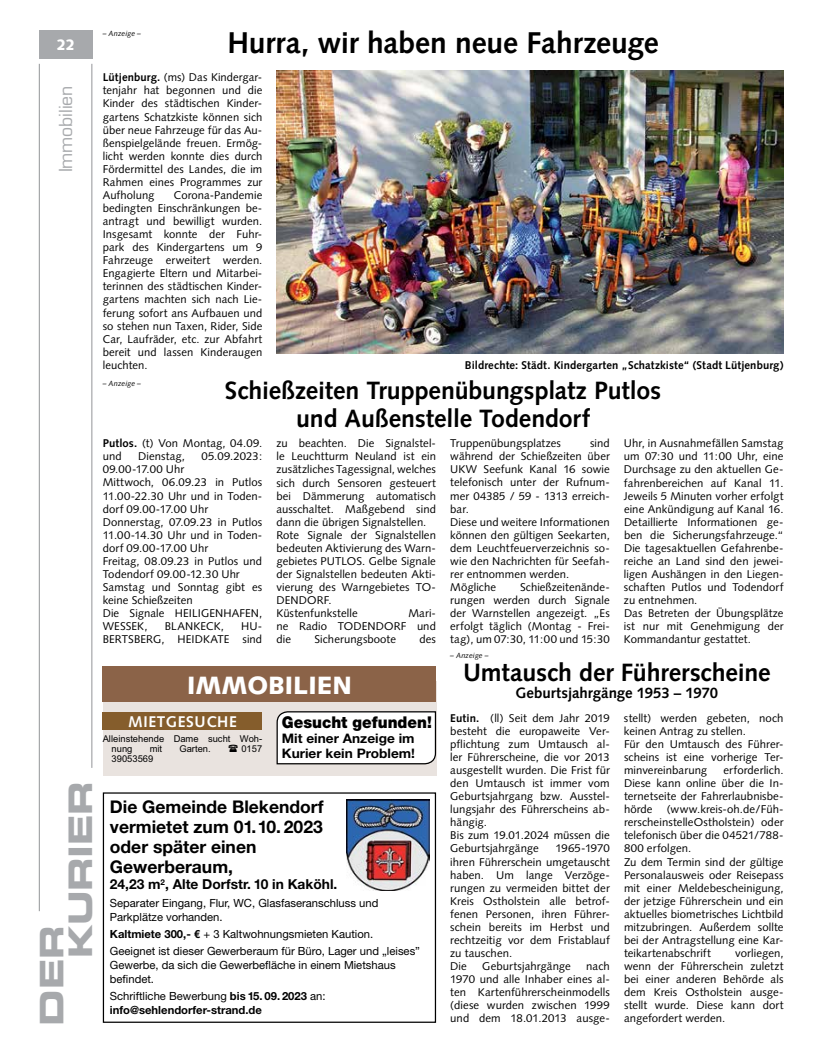
<style>
.page{position:relative;width:819px;height:1053px;background:#fff}
.page>*{position:absolute;margin:0;border:0;box-sizing:border-box;transform-origin:0 0}
.t1{font:32.5px/28.9px "Eurostile LT Std Bold Ex 2";letter-spacing:-.01em;color:#a7a9ac}
.t2{font:700 30px "Syntax LT Std";letter-spacing:-.005em;color:#000}
.t3{font:700 25px/27.5px "Syntax LT Std";letter-spacing:-.005em;color:#000;text-align:center}
.t4{font:900 25px "Syntax";color:#fff}
.t5{font:700 17.5px/20px "Helvetica Neue";color:#000}
.t6{font:17.5px "Eurostile LT Std";letter-spacing:-.005em;color:#a7a9ac}
.t7{font:900 16.25px "Helvetica Neue";color:#000;scale:.94 1}
.t8{font:700 15.5px "Syntax LT Std";letter-spacing:.04em;color:#fff}
.t9{font:700 15px "Syntax LT Std";letter-spacing:-.005em;color:#000}
.t10{font:900 15px "Syntax LT Std";color:#fff}
.t11{font:700 13.75px "Helvetica Neue";color:#000}
.t12{font:700 13.12px/15px "Helvetica Neue";color:#000;scale:1.04 1}
.t13{font:11.25px/13px "Syntax";letter-spacing:.005em;color:#000}
.t14{font:11.25px/13.8px "Helvetica Neue";color:#000}
.t15{font:700 11.25px/13.8px "Helvetica Neue";color:#000}
.t16{font:700 11.25px "Syntax LT Std";letter-spacing:.01em;color:#000}
.t17{font:9.38px/10px "Arial";color:#000}
.t18{font:italic 7.5px "Syntax LT Std";letter-spacing:.015em;color:#000}
.s1{font-weight:700}
.s2{font-weight:400}
</style>
<div class="page">
<hr style="left:39px;top:64px;width:1px;height:847px;background:#939598">
<hr style="left:92px;top:64px;width:1px;height:703px;background:#939598">
<div style="left:39px;top:30px;width:53px;height:29px;background:#a7a9ac"></div>
<img style="left:346px;top:799px;width:83px;height:91px">
<div style="left:103px;top:792px;width:333px;height:230px;border:1px solid #000"></div>
<div style="left:103px;top:681px;width:333px;height:95px;background:#e9e3df"></div>
<div style="left:103px;top:666px;width:333px;height:36px;background:#8b6348"></div>
<div style="left:103px;top:712px;width:159px;height:18px;background:#855d2c"></div>
<svg style="left:276px;top:711px;width:160px;height:53px;background:#f2f2f2"></svg>
<img style="left:276px;top:70px;width:507px;height:283px">
<p class="t10" style="left:56px;top:36px;width:20px">22</p>
<p class="t6" style="left:55px;top:172px;width:88px;rotate:-90deg">Immobilien</p>
<p class="t1" style="left:37px;top:958px;width:179px;text-indent:-67px;rotate:-90deg">Der<br>Kurier</p>
<p class="t18" style="left:103px;top:29px;width:40px">– Anzeige –</p>
<p class="t2" style="left:227px;top:25px;width:433px">Hurra, wir haben neue Fahrzeuge</p>
<p class="t13" style="left:103px;top:71px;width:161px;text-align:justify"><span class="s1">Lütjenburg.</span> (ms) Das Kindergar&shy;tenjahr hat begonnen und die Kinder des städtischen Kinder&shy;gartens Schatzkiste können sich über neue Fahrzeuge für das Au&shy;ßenspielgelände freuen. Ermög&shy;licht werden konnte dies durch Fördermittel des Landes, die im Rahmen eines Programmes zur Aufholung</p>
<p class="t13" style="left:103px;top:188px;width:161px;text-align:justify;text-indent:71px">Corona-Pandemie bedingten Einschränkungen be&shy;antragt und bewilligt wurden.<br>Insgesamt konnte der Fuhr&shy;park des Kindergartens um 9<br>Fahrzeuge erweitert werden.<br>Engagierte Eltern und Mitarbei&shy;terinnen des städtischen Kinder&shy;gartens machten sich nach Lie&shy;ferung sofort ans Aufbauen und so stehen nun Taxen, Rider, Side Car, Laufräder, etc. zur Abfahrt bereit und lassen Kinderaugen leuchten.</p>
<p class="t16" style="left:465px;top:358px;width:320px">Bildrechte: Städt. Kindergarten „Schatzkiste“ (Stadt Lütjenburg)</p>
<p class="t3" style="left:225px;top:377px;width:438px">Schießzeiten Truppenübungsplatz Putlos und Außenstelle Todendorf</p>
<p class="t18" style="left:103px;top:379px;width:40px">– Anzeige –</p>
<p class="t13" style="left:103px;top:437px;width:161px"><span class="s1">Putlos.</span> (t) Von Montag, 04.09. und</p>
<p class="t13" style="left:138px;top:450px;width:48px">Dienstag,</p>
<p class="t13" style="left:201px;top:450px;width:62px">05.09.2023:</p>
<p class="t13" style="left:103px;top:463px;width:161px">09.00-17.00 Uhr<br>Mittwoch, 06.09.23 in Putlos<br>11.00-22.30 Uhr und in Toden&shy;dorf 09.00-17.00 Uhr<br>Donnerstag, 07.09.23 in Putlos<br>11.00-14.30 Uhr und in Toden&shy;dorf 09.00-17.00 Uhr<br>Freitag, 08.09.23 in Putlos und<br>Todendorf 09.00-12.30 Uhr<br>Samstag und Sonntag gibt es keine Schießzeiten<br>Die Signale HEILIGENHAFEN,<br>WESSEK,</p>
<p class="t13" style="left:165px;top:620px;width:61px">BLANKECK,</p>
<p class="t13" style="left:103px;top:619px;width:161px;text-align:right">HU-<br>BERTSBERG, HEIDKATE sind</p>
<p class="t13" style="left:276px;top:437px;width:161px">zu beachten. Die Signalstel&shy;le Leuchtturm Neuland ist ein zusätzliches Tagessignal, welches sich durch Sensoren gesteuert bei Dämmerung automatisch ausschaltet. Maßgebend sind dann die ü brigen Signalstellen.<br>Rote Signale der Signalstellen bedeuten Aktivierung des Warn&shy;gebietes PUTLOS. Gelbe Signale der Signalstellen bedeuten Akti&shy;vierung des Warngebietes TO-<br>DENDORF.<br>Küstenfunkstelle</p>
<p class="t13" style="left:276px;top:606px;width:161px;text-align:justify;text-indent:132px">Mari&shy;ne Radio TODENDORF und die</p>
<p class="t13" style="left:314px;top:633px;width:83px">Sicherungsboote</p>
<p class="t13" style="left:419px;top:633px;width:18px">des</p>
<p class="t4" style="left:187px;top:670px;width:166px">IMMOBILIEN</p>
<p class="t8" style="left:128px;top:712px;width:110px">MIETGESUCHE</p>
<p class="t17" style="left:112px;top:734px;width:152px;text-indent:-9px">Alleinstehende Dame sucht Woh&shy;nung</p>
<p class="t7" style="left:282px;top:712px;width:161px">Gesucht gefunden!</p>
<p class="t12" style="left:282px;top:730px;width:130px">Mit einer Anzeige im<br>Kurier kein Problem!</p>
<p class="t17" style="left:150px;top:744px;width:14px">mit</p>
<p class="t17" style="left:179px;top:744px;width:33px">Garten.</p>
<p class="t17" style="left:241px;top:744px;width:22px">0157</p>
<p class="t17" style="left:112px;top:754px;width:43px">39053569</p>
<p class="t5" style="left:110px;top:796px;width:215px">Die Gemeinde Blekendorf vermietet zum 01. 10. 2023 oder später einen<br>Gewerberaum,</p>
<p class="t11" style="left:110px;top:876px;width:229px">24,23 m<sup>2</sup>, Alte Dorfstr. 10 in Kaköhl.</p>
<p class="t14" style="left:110px;top:895px;width:270px">Separater Eingang, Flur, WC, Glasfaseranschluss und<br>Parkplätze vorhanden.</p>
<p class="t14" style="left:110px;top:925px;width:312px;line-height:17.2px"><span class="s1">Kaltmiete 300,- €</span> + 3 Kaltwohnungsmieten Kaution.<br>Geeignet ist dieser Gewerberaum für Büro, Lager und „leises”</p>
<p class="t14" style="left:110px;top:957px;width:287px">Gewerbe, da sich die Gewerbefläche in einem Mietshaus befindet.</p>
<p class="t15" style="left:110px;top:988px;width:217px"><span class="s2">Schriftliche Bewerbung</span> bis 15. 09. 2023 <span class="s2">an: </span>info@sehlendorfer-strand.de</p>
<p class="t13" style="left:624px;top:437px;width:161px">Uhr, in Ausnahmefällen Samstag um 07:30 und 11:00 Uhr, eine<br>Durchsage zu den aktuellen Ge&shy;fahrenbereichen auf Kanal 11.<br>Jeweils 5 Minuten vorher erfolgt eine Ankü ndigung auf Kanal 16.<br>Detaillierte Informationen ge&shy;ben die Sicherungsfahrzeuge.“<br>Die tagesaktuellen Gefahrenbe&shy;reiche an Land sind den jewei&shy;ligen Aushängen in den Liegen&shy;schaften Putlos und Todendorf zu entnehmen.<br>Das Betreten der Übungsplätze ist nur mit Genehmigung der<br>Kommandantur gestattet.</p>
<p class="t3" style="left:463px;top:658px;width:309px">Umtausch der Führerscheine</p>
<p class="t9" style="left:515px;top:684px;width:204px">Geburtsjahrgänge 1953 – 1970</p>
<p class="t13" style="left:450px;top:711px;width:161px"><span class="s1">Eutin.</span> (ll) Seit dem Jahr 2019 besteht die europaweite Ver&shy;pflichtung zum Umtausch al&shy;ler Führerscheine, die vor 2013 ausgestellt wurden. Die Frist für den Umtausch ist immer vom<br>Geburtsjahrgang bzw. Ausstel&shy;lungsjahr des Führerscheins ab&shy;hängig.<br>Bis zum 19.01.2024 müssen die<br>Geburtsjahrgänge</p>
<p class="t13" style="left:450px;top:437px;width:112px">Truppenü bungsplatzes</p>
<p class="t13" style="left:450px;top:437px;width:161px;text-indent:140px">sind während der Schießzeiten ü ber<br>UKW Seefunk Kanal 16 sowie telefonisch unter der Rufnum&shy;mer 04385 / 59 - 1313 erreich&shy;bar.<br>Diese und weitere Informationen können den gü ltigen Seekarten, dem Leuchtfeuerverzeichnis so&shy;wie den Nachrichten fü r Seefah&shy;rer entnommen werden.<br>Mögliche</p>
<p class="t13" style="left:450px;top:580px;width:161px;text-align:justify;text-indent:70px">Schießzeitenände&shy;rungen werden durch Signale der Warnstellen angezeigt. „Es erfolgt täglich (Montag - Frei&shy;tag), um 07:30, 11:00 und 15:30</p>
<p class="t18" style="left:450px;top:651px;width:40px">– Anzeige –</p>
<p class="t13" style="left:624px;top:711px;width:161px">stellt) werden gebeten, noch keinen Antrag zu stellen.<br>Für den Umtausch des Führer&shy;scheins ist eine vorherige Ter&shy;minvereinbarung</p>
<p class="t13" style="left:624px;top:763px;width:161px;text-align:justify;text-indent:99px">erforderlich.<br>Diese kann online über die In&shy;ternetseite der Fahrerlaubnisbe&shy;hörde</p>
<p class="t13" style="left:624px;top:802px;width:161px;text-indent:43px">(www.kreis-oh.de/Füh&shy;rerscheinstelleOstholstein) oder telefonisch über die 04521/788-<br>800 erfolgen.<br>Zu dem Termin sind der gültige<br>Personalausweis oder Reisepass mit einer Meldebescheinigung, der jetzige Führerschein und ein aktuelles biometrisches Lichtbild mitzubringen. Außerdem sollte bei der Antragstellung eine Kar&shy;teikartenabschrift</p>
<p class="t13" style="left:450px;top:842px;width:161px;text-indent:105px">1965-1970 ihren Führerschein umgetauscht haben. Um lange Verzöge&shy;rungen zu vermeiden bittet der<br>Kreis Ostholstein alle betrof&shy;fenen Personen, ihren Führer&shy;schein bereits im Herbst und rechtzeitig vor dem Fristablauf zu tauschen.<br>Die</p>
<p class="t13" style="left:624px;top:946px;width:161px;text-align:justify;text-indent:111px">vorliegen, wenn der Führerschein zuletzt bei einer anderen Behörde als dem Kreis Ostholstein ausge&shy;stellt wurde. Diese kann dort angefordert werden.</p>
<p class="t13" style="left:450px;top:959px;width:161px;text-align:justify;text-indent:136px">nach 1970 und alle Inhaber eines al&shy;ten Kartenführerscheinmodells (diese wurden zwischen 1999 und dem 18.01.2013 ausge-</p>
<p class="t13" style="left:482px;top:959px;width:90px">Geburtsjahrgänge</p>
</div>
